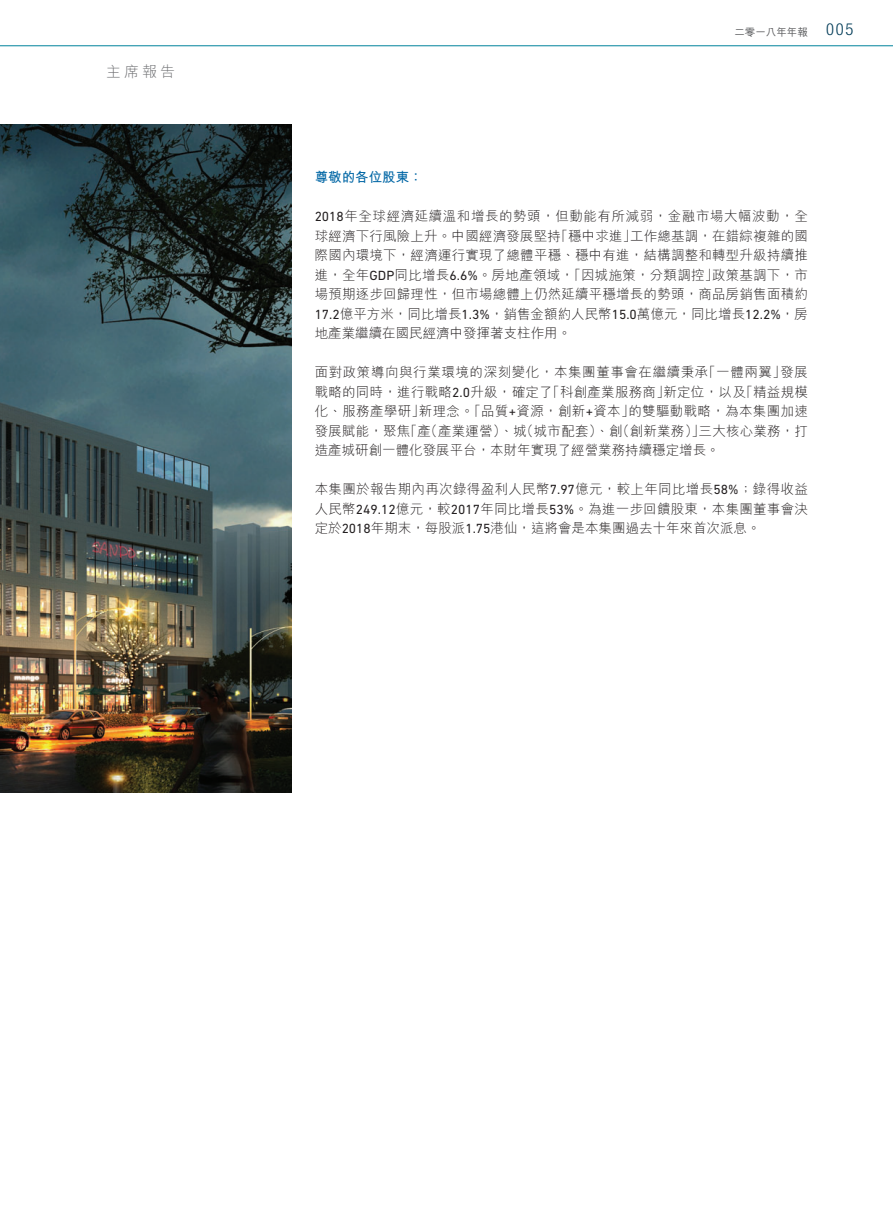
<style>
.page{position:relative;width:893px;height:1212px;background:#fff}
.page>*{position:absolute;margin:0;border:0;box-sizing:border-box;transform-origin:0 0}
.t1{font:15px "M Hei HK Light E Ten B5 H";color:#6c6d70}
.t2{font:13.5px/19.5px "M Hei HK Light E Ten B5 H";color:#231f20;text-align:justify}
.t3{font:13.5px "M Hei HK Bold E Ten B5 H";color:#0166a5}
.t4{font:10.5px "M Hei HK Medium E Ten B5 H";color:#57585a}
.s1{font-family:"Helvetica Neue LT Std";font-weight:300;font-stretch:condensed;font-size:16.5px;color:#003b57}
.s2{font-family:"DIN Next LT Pro"}
</style>
<div class="page">
<svg style="left:0;top:45px;width:893px;height:2px;background:#7fc0cc"></svg>
<img style="left:0;top:124px;width:292px;height:668px">
<p class="t1" style="left:106px;top:65px;width:70px">主席報告</p>
<p class="t4" style="left:734px;top:28px;width:120px">二零一八年年報 <span class="s1">005</span></p>
<p class="t3" style="left:315px;top:172px;width:109px">尊敬的各位股東：</p>
<p class="t2" style="left:315px;top:208px;width:495px"><span class="s2">2018</span>年全球經濟延續溫和增長的勢頭，但動能有所減弱，金融市場大幅波動，全球經濟下行風險上升。中國經濟發展堅持「穩中求進」工作總基調，在錯綜複雜的國際國內環境下，經濟運行實現了總體平穩、穩中有進，結構調整和轉型升級持續推進，全年<span class="s2">GDP</span>同比增長<span class="s2">6.6%</span>。房地產領域，「因城施策，分類調控」政策基調下，市場預期逐步回歸理性，但市場總體上仍然延續平穩增長的勢頭，商品房銷售面積約<span class="s2">17.2</span>億平方米，同比增長<span class="s2">1.3%</span>，銷售金額約人民幣<span class="s2">15.0</span>萬億元，同比增長<span class="s2">12.2%</span>，房地產業繼續在國民經濟中發揮著支柱作用。</p>
<p class="t2" style="left:315px;top:364px;width:495px">面對政策導向與行業環境的深刻變化，本集團董事會在繼續秉承「一體兩翼」發展戰略的同時，進行戰略<span class="s2">2.0</span>升級，確定了「科創產業服務商」新定位，以及「精益規模化、服務產學研」新理念。「品質<span class="s2">+</span>資源，創新<span class="s2">+</span>資本」的雙驅動戰略，為本集團加速發展賦能，聚焦「產（產業運營）、城（城市配套）、創（創新業務）」三大核心業務，打造產城研創一體化發展平台，本財年實現了經營業務持續穩定增長。</p>
<p class="t2" style="left:315px;top:481px;width:495px">本集團於報告期內再次錄得盈利人民幣<span class="s2">7.97</span>億元，較上年同比增長<span class="s2">58%</span>；錄得收益人民幣<span class="s2">249.12</span>億元，較<span class="s2">2017</span>年同比增長<span class="s2">53%</span>。為進一步回饋股東，本集團董事會決定於<span class="s2">2018</span>年期末，每股派<span class="s2">1.75</span>港仙，這將會是本集團過去十年來首次派息。</p>
</div>
